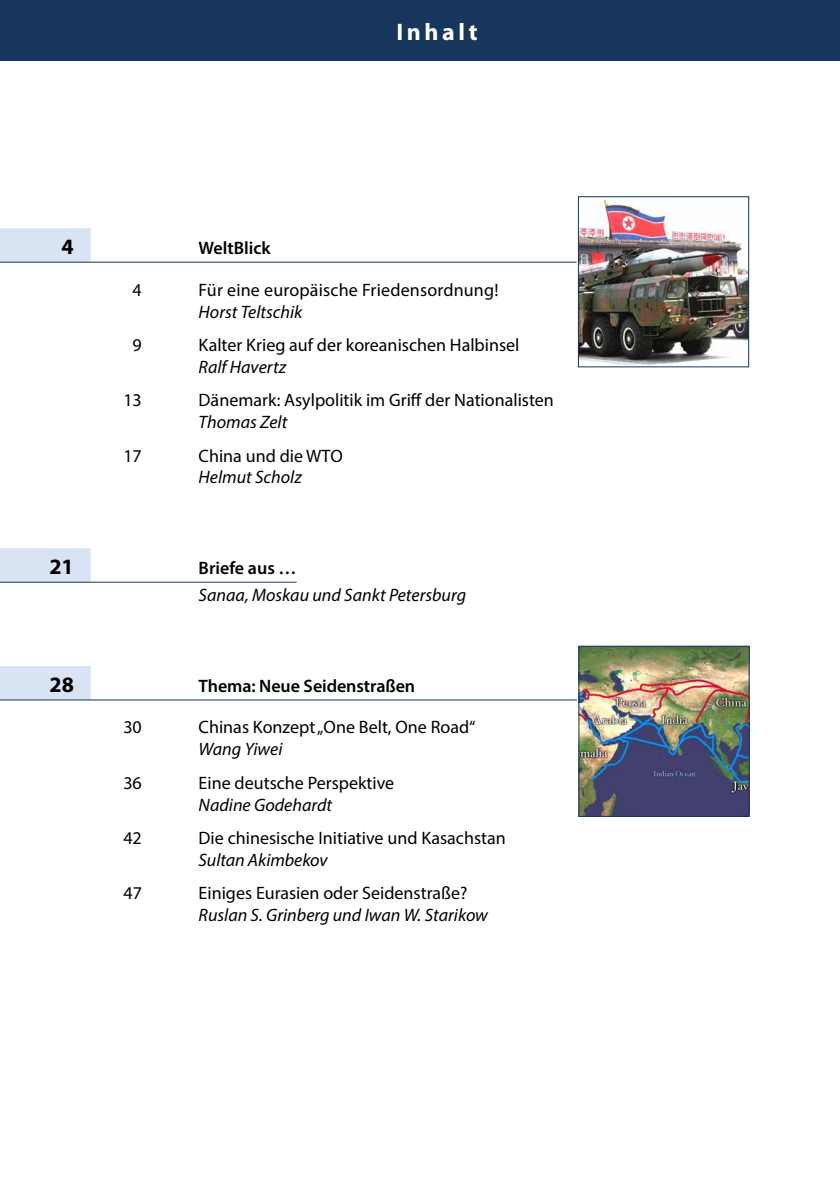
<style>
.page{position:relative;width:840px;height:1191px;background:#fff}
.page>*{position:absolute;margin:0;border:0;box-sizing:border-box;transform-origin:0 0}
.t1{font:700 24px "Myriad Pro";letter-spacing:.15em;color:#fff}
.t2{font:700 22px "Myriad Pro";color:#000}
.t3{font:18px "Myriad Pro";color:#000}
.t4{font:italic 18px "Myriad Pro";color:#000}
.t5{font:600 18px "Myriad Pro";letter-spacing:-.005em;color:#000}
</style>
<div class="page">
<div style="left:0;top:0;width:839px;height:61px;background:#16365b"></div>
<div style="left:0;top:228px;width:91px;height:34px;background:#d8e4f3"></div>
<hr style="left:0;top:262px;width:576px;height:1px;background:#16365b">
<div style="left:0;top:548px;width:91px;height:34px;background:#d8e4f3"></div>
<hr style="left:0;top:581px;width:296px;height:1px;background:#16365b">
<div style="left:0;top:666px;width:91px;height:34px;background:#d8e4f3"></div>
<hr style="left:0;top:699px;width:576px;height:1px;background:#16365b">
<img style="left:580px;top:647px;width:167px;height:168px">
<div style="left:578px;top:645px;width:171px;height:172px;border:1px solid #16365b"></div>
<img style="left:579px;top:199px;width:167px;height:166px">
<div style="left:577px;top:196px;width:171px;height:171px;border:1px solid #16365b"></div>
<h1 class="t1" style="left:396px;top:16px;width:83px">Inhalt</h1>
<p class="t2" style="left:61px;top:232px;width:14px">4</p>
<p class="t5" style="left:198px;top:236px;width:74px">WeltBlick</p>
<p class="t3" style="left:132px;top:278px;width:11px">4</p>
<p class="t3" style="left:198px;top:278px;width:301px">Für eine europäische Friedensordnung!</p>
<p class="t4" style="left:198px;top:300px;width:105px">Horst Teltschik</p>
<p class="t3" style="left:132px;top:334px;width:11px">9</p>
<p class="t3" style="left:198px;top:334px;width:322px">Kalter Krieg auf der koreanischen Halbinsel</p>
<p class="t4" style="left:198px;top:356px;width:89px">Ralf Havertz</p>
<p class="t3" style="left:123px;top:389px;width:20px">13</p>
<p class="t3" style="left:198px;top:389px;width:356px">Dänemark: Asylpolitik im Griff der Nationalisten</p>
<p class="t4" style="left:198px;top:411px;width:90px">Thomas Zelt</p>
<p class="t3" style="left:123px;top:444px;width:20px">17</p>
<p class="t3" style="left:198px;top:444px;width:146px">China und die WTO</p>
<p class="t4" style="left:198px;top:466px;width:105px">Helmut Scholz</p>
<p class="t2" style="left:49px;top:552px;width:26px">21</p>
<p class="t5" style="left:198px;top:556px;width:99px">Briefe aus …</p>
<p class="t4" style="left:198px;top:584px;width:269px">Sanaa, Moskau und Sankt Petersburg</p>
<p class="t2" style="left:50px;top:670px;width:26px">28</p>
<p class="t5" style="left:198px;top:674px;width:218px">Thema: Neue Seidenstraßen</p>
<p class="t3" style="left:123px;top:716px;width:20px">30</p>
<p class="t3" style="left:198px;top:716px;width:278px">Chinas Konzept „One Belt, One Road“</p>
<p class="t4" style="left:198px;top:738px;width:85px">Wang Yiwei</p>
<p class="t3" style="left:123px;top:771px;width:20px">36</p>
<p class="t3" style="left:198px;top:771px;width:197px">Eine deutsche Perspektive</p>
<p class="t4" style="left:198px;top:793px;width:135px">Nadine Godehardt</p>
<p class="t3" style="left:123px;top:827px;width:20px">42</p>
<p class="t3" style="left:198px;top:827px;width:308px">Die chinesische Initiative und Kasachstan</p>
<p class="t4" style="left:198px;top:849px;width:130px">Sultan Akimbekov</p>
<p class="t3" style="left:123px;top:882px;width:20px">47</p>
<p class="t3" style="left:198px;top:882px;width:270px">Einiges Eurasien oder Seidenstraße?</p>
<p class="t4" style="left:198px;top:904px;width:291px">Ruslan S. Grinberg und Iwan W. Starikow</p>
</div>
